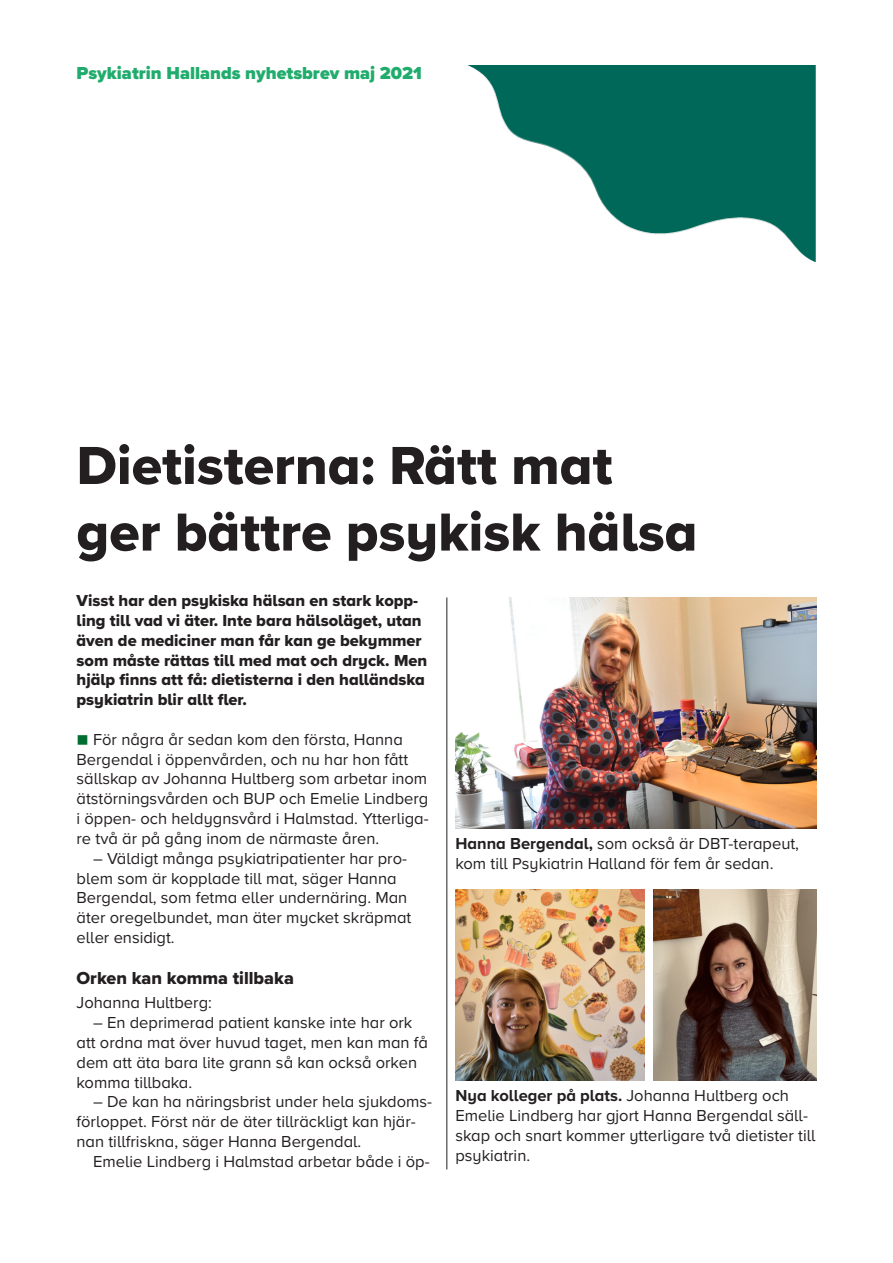
<style>
.page{position:relative;width:893px;height:1263px;background:#fff}
.page>*{position:absolute;margin:0;border:0;box-sizing:border-box;transform-origin:0 0}
.Rubrik_1{font:55.5px/66.6px "Proxima Nova Extrabld";color:#231f20}
.t1{font:900 18px "Proxima Nova";color:#20ac6c}
.Rubrik_2{font:18px "Proxima Nova Extrabld";color:#231f20}
.Brödtext_indrag{font:16.5px/19.8px "Proxima Nova";color:#231f20}
.Brödtext_start{font:16.5px/19.8px "Proxima Nova";color:#231f20}
.Ingress_start{font:16.5px/19.8px "Proxima Nova Extrabld";color:#231f20}
.s1{color:#006e30}
.s2{font-weight:700}
</style>
<div class="page">
<img style="left:455px;top:597px;width:361px;height:232px">
<img style="left:455px;top:889px;width:189px;height:191px">
<img style="left:654px;top:889px;width:162px;height:191px">
<img style="left:469px;top:65px;width:347px;height:197px">
<hr style="left:446px;top:597px;width:1px;height:572px;background:#231f20">
<p class="t1" style="left:77px;top:60px;width:347px">Psykiatrin Hallands nyhetsbrev maj 2021</p>
<h1 class="Rubrik_1" style="left:77px;top:431px;width:622px">Dietisterna: Rätt mat ger bättre psykisk hälsa</h1>
<p class="Ingress_start" style="left:77px;top:591px;width:352px">Visst har den psykiska hälsan en stark kopp&shy;ling till vad vi äter. Inte bara hälsoläget, utan även de mediciner man får kan ge bekymmer som måste rättas till med mat och dryck. Men hjälp finns att få: dietisterna i den halländska psykiatrin blir allt fler.</p>
<p class="Brödtext_indrag" style="left:77px;top:729px;width:354px"><span class="s1">■</span> För några år sedan kom den första, Hanna Bergendal i öppenvården, och nu har hon fått sällskap av Johanna Hultberg som arbetar inom ätstörningsvården och BUP och Emelie Lindberg i öppen- och heldygnsvård i Halmstad. Ytterliga&shy;re två är på gång inom de närmaste åren.</p>
<p class="Brödtext_indrag" style="left:77px;top:847px;width:336px;text-indent:16px">– Väldigt många psykiatripatienter har pro&shy;blem som är kopplade till mat, säger Hanna Bergendal, som fetma eller undernäring. Man äter oregelbundet, man äter mycket skräpmat eller ensidigt.</p>
<p class="Brödtext_start" style="left:455px;top:833px;width:345px"><span class="s2">Hanna Bergendal,</span> som också är DBT-terapeut, kom till Psykiatrin Halland för fem år sedan.</p>
<h2 class="Rubrik_2" style="left:77px;top:965px;width:219px">Orken kan komma tillbaka</h2>
<p class="Brödtext_start" style="left:77px;top:992px;width:137px">Johanna Hultberg:</p>
<p class="Brödtext_indrag" style="left:77px;top:1012px;width:353px;text-indent:16px">– En deprimerad patient kanske inte har ork att ordna mat över huvud taget, men kan man få dem att äta bara lite grann så kan också orken komma tillbaka.</p>
<p class="Brödtext_indrag" style="left:77px;top:1091px;width:356px;text-indent:16px">– De kan ha näringsbrist under hela sjukdoms&shy;förloppet. Först när de äter tillräckligt kan hjär&shy;nan tillfriskna, säger Hanna Bergendal.</p>
<p class="Brödtext_indrag" style="left:93px;top:1151px;width:338px">Emelie Lindberg i Halmstad arbetar både i öp-</p>
<p class="Brödtext_start" style="left:455px;top:1085px;width:362px"><span class="s2">Nya kolleger på plats.</span> Johanna Hultberg och Emelie Lindberg har gjort Hanna Bergendal säll&shy;skap och snart kommer ytterligare två dietister till psykiatrin.</p>
</div>
